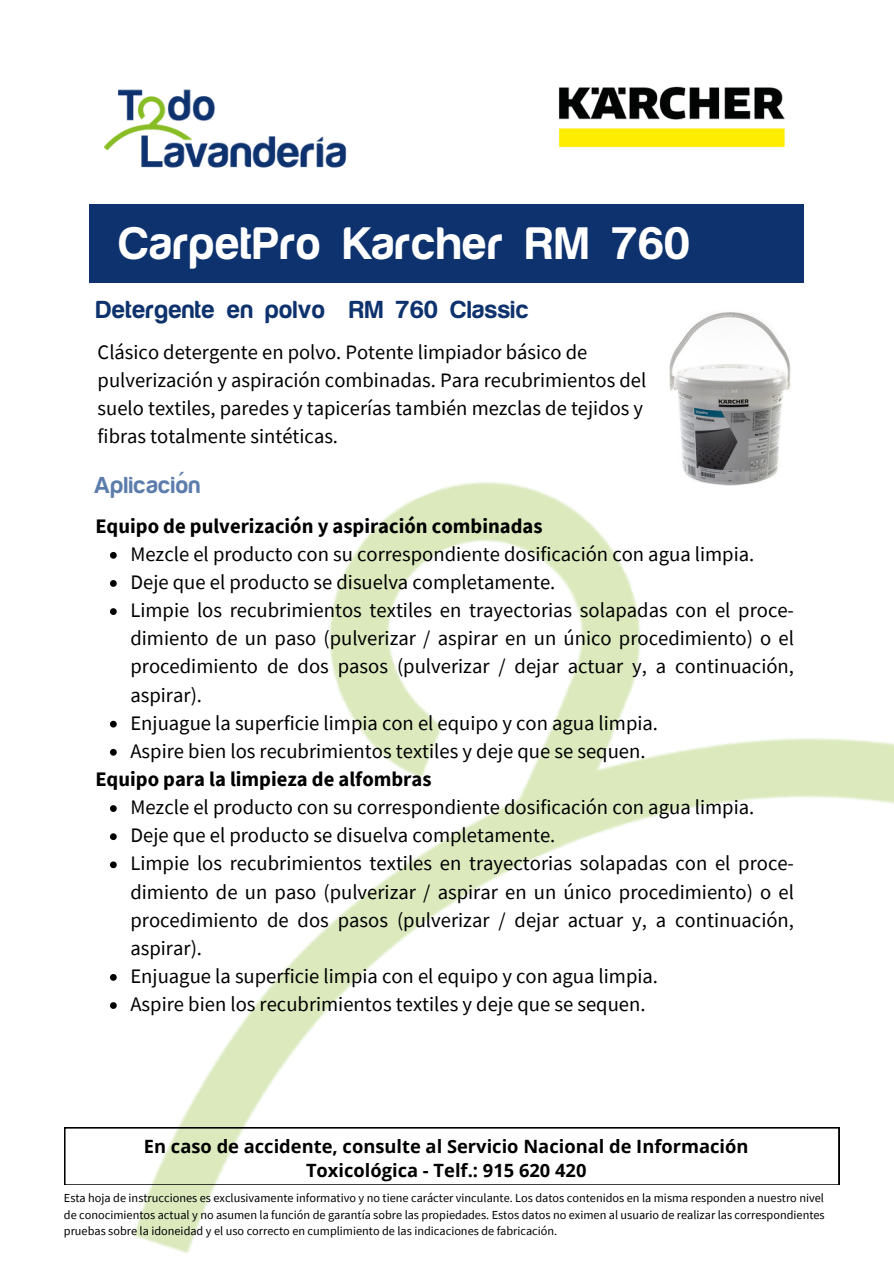
<style>
.page{position:relative;width:894px;height:1264px;background:#fff}
.page>*{position:absolute;margin:0;border:0;box-sizing:border-box;transform-origin:0 0}
.t1{font:700 46.5px "Harabara Mais Bold Harabara Mais";color:#fff}
.t2{font:700 25.2px "Harabara Mais Bold Harabara Mais";color:#0e326e}
.t3{font:700 23.7px "Harabara Mais Bold Harabara Mais";color:#5c7dac}
.t4{font:23.7px "Noto Sans";color:#5c7dac}
.t5{font:20.55px/28.2px "Source Sans Pro";color:#000;text-align:justify}
.t6{font:700 20.55px "Source Sans Pro";color:#000}
.t7{font:700 18.3px/24.8px "Open Sans";color:#000;text-align:center}
.t8{font:12.3px/16.8px "Source Sans Pro";color:#000;text-align:justify}
</style>
<div class="page">
<img style="left:64px;top:482px;width:829px;height:772px">
<img style="left:103px;top:89px;width:244px;height:79px">
<div style="left:89px;top:204px;width:715px;height:79px;background:#0e326e"></div>
<svg style="left:64px;top:1127px;width:774px;height:57px"></svg>
<img style="left:661px;top:312px;width:142px;height:181px">
<svg style="left:110px;top:552px;width:7px;height:6px"></svg>
<svg style="left:110px;top:580px;width:7px;height:7px"></svg>
<svg style="left:110px;top:608px;width:7px;height:7px"></svg>
<svg style="left:110px;top:720px;width:7px;height:7px"></svg>
<svg style="left:110px;top:749px;width:7px;height:6px"></svg>
<svg style="left:110px;top:805px;width:7px;height:7px"></svg>
<svg style="left:110px;top:833px;width:7px;height:7px"></svg>
<svg style="left:110px;top:861px;width:7px;height:7px"></svg>
<svg style="left:110px;top:974px;width:7px;height:6px"></svg>
<svg style="left:110px;top:1002px;width:7px;height:6px"></svg>
<img style="left:559px;top:86px;width:226px;height:62px">
<h3 class="t1" style="left:118px;top:219px;width:573px">CarpetPro Karcher RM 760</h3>
<p class="t2" style="left:95px;top:296px;width:435px">Detergente en polvo RM 760 Classic</p>
<p class="t5" style="left:98px;top:337px;width:550px;text-align:left">Clásico detergente en polvo. Potente limpiador básico de pulverización y aspiración combinadas. Para recubrimientos del suelo textiles, paredes y tapicerías también mezclas de tejidos y fibras totalmente sintéticas.</p>
<h5 class="t4" style="left:178px;top:465px;width:8px">´</h5>
<p class="t3" style="left:93px;top:473px;width:108px">Aplicacion</p>
<p class="t6" style="left:95px;top:512px;width:448px">Equipo de pulverización y aspiración combinadas</p>
<h1 class="t5" style="left:130px;top:539px;width:625px">Mezcle el producto con su correspondiente dosificación con agua limpia.</h1>
<h2 class="t5" style="left:130px;top:567px;width:426px">Deje que el producto se disuelva completamente.</h2>
<p class="t5" style="left:130px;top:596px;width:665px">Limpie los recubrimientos textiles en trayectorias solapadas con el proce&shy;dimiento de un paso (pulverizar / aspirar en un único procedimiento) o el procedimiento de dos pasos (pulverizar / dejar actuar y, a continuación, aspirar).</p>
<h4 class="t5" style="left:130px;top:708px;width:529px">Enjuague la superficie limpia con el equipo y con agua limpia.</h4>
<p class="t5" style="left:130px;top:736px;width:516px">Aspire bien los recubrimientos textiles y deje que se sequen.</p>
<h2 class="t6" style="left:95px;top:765px;width:337px">Equipo para la limpieza de alfombras</h2>
<h3 class="t5" style="left:130px;top:792px;width:625px">Mezcle el producto con su correspondiente dosificación con agua limpia.</h3>
<p class="t5" style="left:130px;top:821px;width:426px">Deje que el producto se disuelva completamente.</p>
<p class="t5" style="left:130px;top:849px;width:665px">Limpie los recubrimientos textiles en trayectorias solapadas con el proce&shy;dimiento de un paso (pulverizar / aspirar en un único procedimiento) o el procedimiento de dos pasos (pulverizar / dejar actuar y, a continuación, aspirar).</p>
<p class="t5" style="left:130px;top:961px;width:529px">Enjuague la superficie limpia con el equipo y con agua limpia.</p>
<p class="t5" style="left:130px;top:989px;width:516px">Aspire bien los recubrimientos textiles y deje que se sequen.</p>
<p class="t7" style="left:144px;top:1133px;width:606px">En caso de accidente, consulte al Servicio Nacional de Información<br>Toxicológica - Telf.: 915 620 420</p>
<p class="t8" style="left:64px;top:1188px;width:762px">Esta hoja de instrucciones es exclusivamente informativo y no tiene carácter vinculante. Los datos contenidos en la misma responden a nuestro nivel de conocimientos actual y no asumen la función de garantía sobre las propiedades. Estos datos no eximen al usuario de realizar las correspondientes pruebas sobre la idoneidad y el uso correcto en cumplimiento de las indicaciones de fabricación.</p>
</div>
